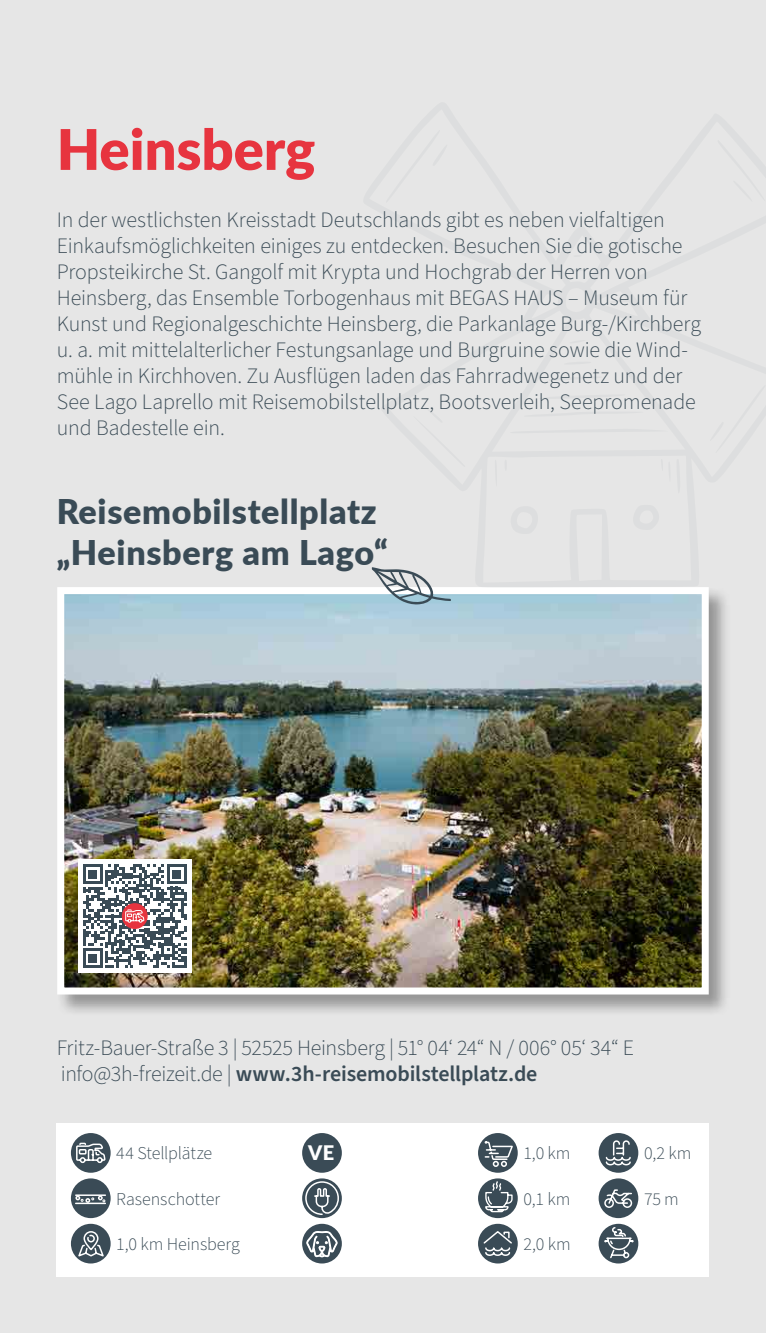
<style>
.page{position:relative;width:766px;height:1333px;background:#fff}
.page>*{position:absolute;margin:0;border:0;box-sizing:border-box;transform-origin:0 0}
.t1{font:900 56px "Lato";color:#e7343f}
.t2{font:900 34px/40.8px "Lato";letter-spacing:.02em;color:#3a4b56}
.t3{font:300 22px/26px "Source Sans Pro";letter-spacing:-.005em;color:#3a4b56}
.t4{font:900 20px "Lato";color:#fff}
.t5{font:300 18px "Source Sans Pro";letter-spacing:-.005em;color:#3a4b56}
.s1{font-weight:600}
</style>
<div class="page">
<div style="left:0;top:0;width:765px;height:1332px;background:#e6e6e6"></div>
<div style="left:56px;top:586px;width:674px;height:430px;background:#000;opacity:.35"></div>
<img style="left:65px;top:595px;width:635px;height:391px">
<div style="left:57px;top:587px;width:651px;height:407px;border:7px solid #fff"></div>
<div style="left:78px;top:859px;width:113px;height:113px;background:#fff"></div>
<svg style="left:83px;top:864px;width:103px;height:103px"></svg>
<div style="left:57px;top:1123px;width:652px;height:153px;background:#fff"></div>
<svg style="left:71px;top:1132px;width:40px;height:40px"></svg>
<svg style="left:75px;top:1141px;width:31px;height:31px"></svg>
<svg style="left:71px;top:1223px;width:40px;height:40px"></svg>
<svg style="left:76px;top:1230px;width:29px;height:28px"></svg>
<div style="left:71px;top:1178px;width:40px;height:39px;background:#3a4b56;border-radius:50%"></div>
<svg style="left:75px;top:1194px;width:30px;height:9px"></svg>
<div style="left:302px;top:1132px;width:40px;height:40px;background:#3a4b56;border-radius:50%"></div>
<svg style="left:302px;top:1178px;width:40px;height:39px"></svg>
<svg style="left:304px;top:1180px;width:35px;height:36px"></svg>
<div style="left:598px;top:1178px;width:40px;height:39px;background:#3a4b56;border-radius:50%"></div>
<svg style="left:604px;top:1189px;width:28px;height:19px"></svg>
<div style="left:478px;top:1132px;width:39px;height:40px;background:#3a4b56;border-radius:50%"></div>
<svg style="left:483px;top:1140px;width:31px;height:27px"></svg>
<div style="left:478px;top:1223px;width:39px;height:40px;background:#3a4b56;border-radius:50%"></div>
<svg style="left:482px;top:1229px;width:31px;height:27px"></svg>
<svg style="left:598px;top:1132px;width:40px;height:40px"></svg>
<svg style="left:604px;top:1139px;width:27px;height:27px"></svg>
<div style="left:478px;top:1178px;width:39px;height:39px;background:#3a4b56;border-radius:50%"></div>
<svg style="left:484px;top:1180px;width:29px;height:32px"></svg>
<svg style="left:598px;top:1223px;width:40px;height:40px"></svg>
<svg style="left:603px;top:1226px;width:31px;height:33px"></svg>
<svg style="left:302px;top:1223px;width:40px;height:40px"></svg>
<svg style="left:306px;top:1230px;width:32px;height:27px"></svg>
<svg style="left:371px;top:588px;width:80px;height:16px"></svg>
<svg style="left:361px;top:567px;width:369px;height:21px"></svg>
<h1 class="t1" style="left:57px;top:107px;width:260px">Heinsberg</h1>
<p class="t3" style="left:57px;top:207px;width:645px">In der westlichsten Kreisstadt Deutschlands gibt es neben vielfaltigen Einkaufsmöglichkeiten einiges zu entdecken. Besuchen Sie die gotische Propsteikirche St. Gangolf mit Krypta und Hochgrab der Herren von Heinsberg, das Ensemble Torbogenhaus mit BEGAS HAUS – Museum für Kunst und Regionalgeschichte Heinsberg, die Parkanlage Burg-/Kirchberg u. a. mit mittelalterlicher Festungsanlage und Burgruine sowie die Wind&shy;mühle in Kirchhoven. Zu Ausflügen laden das Fahrradwegenetz und der See Lago Laprello mit Reisemobilstellplatz, Bootsverleih, Seepromenade und Badestelle ein.</p>
<h2 class="t2" style="left:57px;top:489px;width:332px">Reisemobilstellplatz „Heinsberg am Lago“</h2>
<p class="t3" style="left:57px;top:1035px;width:578px">Fritz-Bauer-Straße 3 | 52525 Heinsberg | 51° 04‘ 24“ N / 006° 05‘ 34“ E info@3h-freizeit.de | <span class="s1">www.3h-reisemobilstellplatz.de</span></p>
<p class="t5" style="left:116px;top:1141px;width:97px">44 Stellplätze</p>
<p class="t5" style="left:116px;top:1186px;width:105px">Rasenschotter</p>
<p class="t5" style="left:116px;top:1231px;width:125px">1,0 km Heinsberg</p>
<p class="t4" style="left:308px;top:1137px;width:28px">VE</p>
<p class="t5" style="left:523px;top:1141px;width:49px">1,0 km</p>
<p class="t5" style="left:523px;top:1186px;width:48px">0,1 km</p>
<p class="t5" style="left:523px;top:1231px;width:49px">2,0 km</p>
<p class="t5" style="left:643px;top:1141px;width:49px">0,2 km</p>
<p class="t5" style="left:643px;top:1186px;width:36px">75 m</p>
</div>
